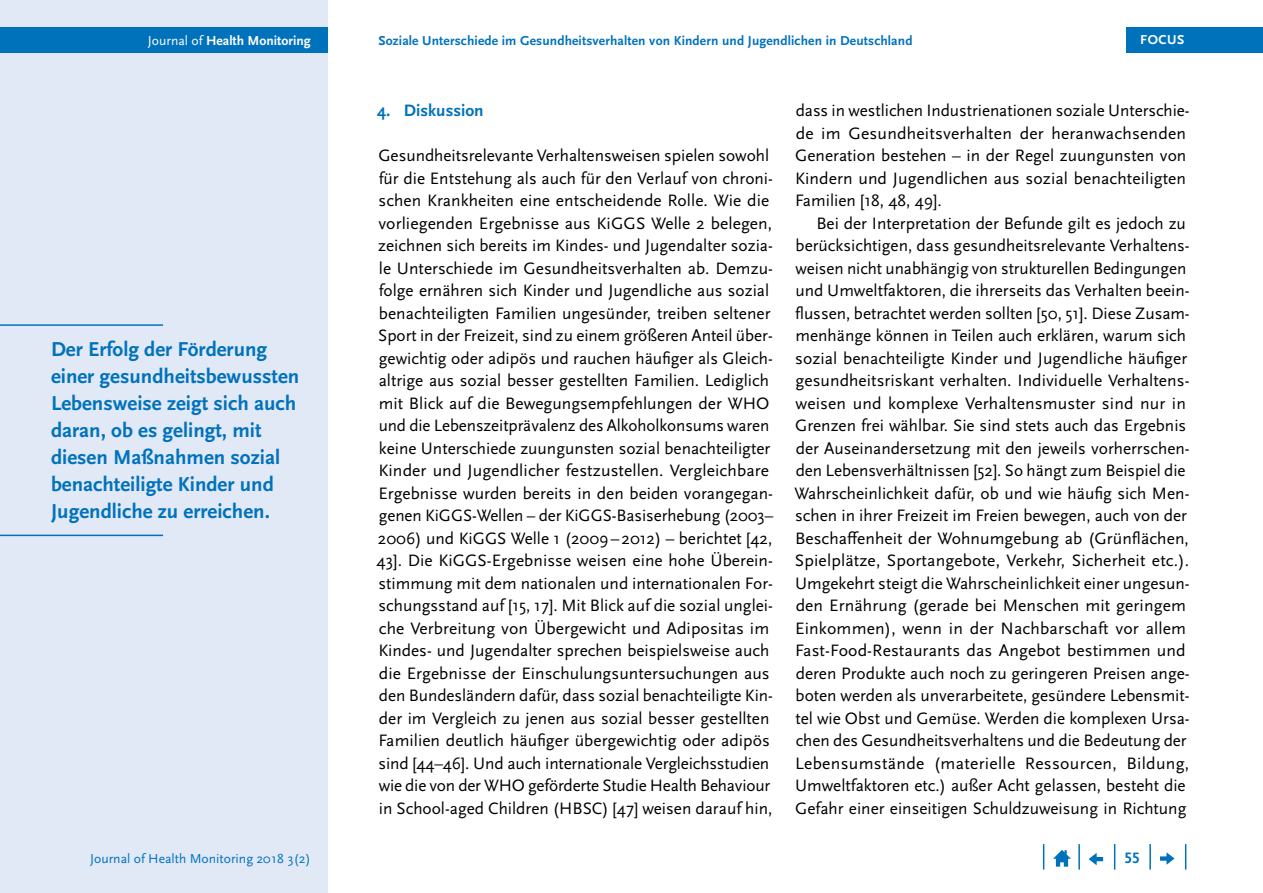
<style>
.page{position:relative;width:1263px;height:893px;background:#fff}
.page>*{position:absolute;margin:0;border:0;box-sizing:border-box;transform-origin:0 0}
.t1{font:700 21px/27px "Scala Sans Pro";color:#0072bc}
.Copy{font:17.25px/22.5px "Scala Sans Pro";color:#000}
.Copy_Einzug{font:17.25px/22.5px "Scala Sans Pro";color:#000}
.t2{font:700 17.25px "Scala Sans Pro";color:#0072bc}
.t3{font:700 15.75px "Scala Sans Pro";color:#0072bc}
.t4{font:13.65px "Scala Sans Pro";color:#0072bc}
.t5{font:700 13.65px "Scala Sans Pro";color:#fff}
.t6{font:700 13.5px "Scala Sans Pro";letter-spacing:.01em;color:#0072bc}
.t7{font:700 13.5px "Scala Sans Pro";letter-spacing:.04em;color:#fff}
.s1{font-weight:400}
</style>
<div class="page">
<div style="left:0;top:0;width:327px;height:893px;background:#e1e8f6"></div>
<div style="left:0;top:28px;width:327px;height:25px;background:#0072bc"></div>
<svg style="left:1185px;top:844px;width:1px;height:26px"></svg>
<hr style="left:1149px;top:844px;width:2px;height:26px;background:#0072bc">
<svg style="left:1114px;top:844px;width:1px;height:26px"></svg>
<hr style="left:1078px;top:844px;width:2px;height:26px;background:#0072bc">
<svg style="left:1043px;top:844px;width:1px;height:26px"></svg>
<svg style="left:1053px;top:850px;width:18px;height:17px"></svg>
<svg style="left:1089px;top:853px;width:14px;height:12px"></svg>
<svg style="left:1160px;top:852px;width:14px;height:13px"></svg>
<div style="left:1126px;top:28px;width:137px;height:25px;background:#0072bc"></div>
<hr style="left:0;top:324px;width:163px;height:2px;background:#0072bc">
<hr style="left:0;top:535px;width:163px;height:1px;background:#0072bc">
<p class="t5" style="left:148px;top:33px;width:164px"><span class="s1">Journal of</span> Health Monitoring</p>
<p class="t6" style="left:378px;top:33px;width:536px">Soziale Unterschiede im Gesundheitsverhalten von Kindern und Jugendlichen in Deutschland</p>
<p class="t7" style="left:1140px;top:32px;width:46px">FOCUS</p>
<p class="t1" style="left:51px;top:335px;width:250px">Der Erfolg der Förderung einer gesundheitsbewussten<br>Lebensweise zeigt sich auch daran, ob es gelingt, mit diesen Maßnahmen sozial benachteiligte Kinder und<br>Jugendliche zu erreichen.</p>
<h1 class="t2" style="left:377px;top:100px;width:108px">4. Diskussion</h1>
<p class="Copy" style="left:376px;top:144px;width:398px">Gesundheitsrelevante Verhaltensweisen spielen sowohl für die Entstehung als auch für den Verlauf von chroni&shy;schen Krankheiten eine entscheidende Rolle. Wie die vorliegenden Ergebnisse aus KiGGS Welle 2 belegen, zeichnen sich bereits im Kindes- und Jugendalter sozia&shy;le Unterschiede im Gesundheitsverhalten ab. Demzu&shy;folge ernähren sich Kinder und Jugendliche aus sozial benachteiligten Familien ungesünder, treiben seltener Sport in der Freizeit, sind zu einem größeren Anteil über&shy;gewichtig oder adipös und rauchen häufiger als Gleich&shy;altrige aus sozial besser gestellten Familien. Lediglich mit Blick auf die Bewegungsempfehlungen der WHO und die Lebenszeitprävalenz des Alkoholkonsums waren keine Unterschiede zuungunsten sozial benachteiligter Kinder und Jugendlicher festzustellen. Vergleichbare Ergebnisse wurden bereits in den beiden vorangegan&shy;genen KiGGS-Wellen – der KiGGS-Basiserhebung (2003– 2006) und KiGGS Welle 1 (2009–2012) – berichtet [42, 43]. Die KiGGS-Ergebnisse weisen eine hohe Überein&shy;stimmung mit dem nationalen und internationalen For&shy;schungsstand auf [15, 17]. Mit Blick auf die sozial unglei&shy;che Verbreitung von Übergewicht und Adipositas im Kindes- und Jugendalter sprechen beispielsweise auch die Ergebnisse der Einschulungsuntersuchungen aus den Bundesländern dafür, dass sozial benachteiligte Kin&shy;der im Vergleich zu jenen aus sozial besser gestellten Familien deutlich häufiger übergewichtig oder adipös sind [44–46]. Und auch internationale Vergleichsstudien wie die von der WHO geförderte Studie Health Behaviour in School-aged Children (HBSC) [47] weisen darauf hin,</p>
<p class="Copy" style="left:795px;top:99px;width:396px">dass in westlichen Industrienationen soziale Unterschie&shy;de im Gesundheitsverhalten der heranwachsenden Generation bestehen – in der Regel zuungunsten von Kindern und Jugendlichen aus sozial benachteiligten Familien [18, 48, 49].</p>
<p class="Copy_Einzug" style="left:794px;top:212px;width:397px;text-indent:22px">Bei der Interpretation der Befunde gilt es jedoch zu berücksichtigen, dass gesundheitsrelevante Verhaltens&shy;weisen nicht unabhängig von strukturellen Bedingungen und Umweltfaktoren, die ihrerseits das Verhalten beein&shy;flussen, betrachtet werden sollten [50, 51]. Diese Zusam&shy;menhänge können in Teilen auch erklären, warum sich sozial benachteiligte Kinder und Jugendliche häufiger gesundheitsriskant verhalten. Individuelle Verhaltens&shy;weisen und komplexe Verhaltensmuster sind nur in Grenzen frei wählbar. Sie sind stets auch das Ergebnis der Auseinandersetzung mit den jeweils vorherrschen&shy;den Lebensverhältnissen [52]. So hängt zum Beispiel die Wahrscheinlichkeit dafür, ob und wie häufig sich Men&shy;schen in ihrer Freizeit im Freien bewegen, auch von der Beschaffenheit der Wohnumgebung ab (Grünflächen, Spielplätze, Sportangebote, Verkehr, Sicherheit etc.).<br>Umgekehrt steigt die Wahrscheinlichkeit einer ungesun&shy;den Ernährung (gerade bei Menschen mit geringem Einkommen), wenn in der Nachbarschaft vor allem Fast-Food-Restaurants das Angebot bestimmen und deren Produkte auch noch zu geringeren Preisen ange&shy;boten werden als unverarbeitete, gesündere Lebensmit&shy;tel wie Obst und Gemüse. Werden die komplexen Ursa&shy;chen des Gesundheitsverhaltens und die Bedeutung der Lebensumstände (materielle Ressourcen, Bildung, Umweltfaktoren etc.) außer Acht gelassen, besteht die Gefahr einer einseitigen Schuldzuweisung in Richtung</p>
<p class="t4" style="left:90px;top:850px;width:222px">Journal of Health Monitoring 2018 3(2)</p>
<p class="t3" style="left:1124px;top:849px;width:17px">55</p>
</div>
